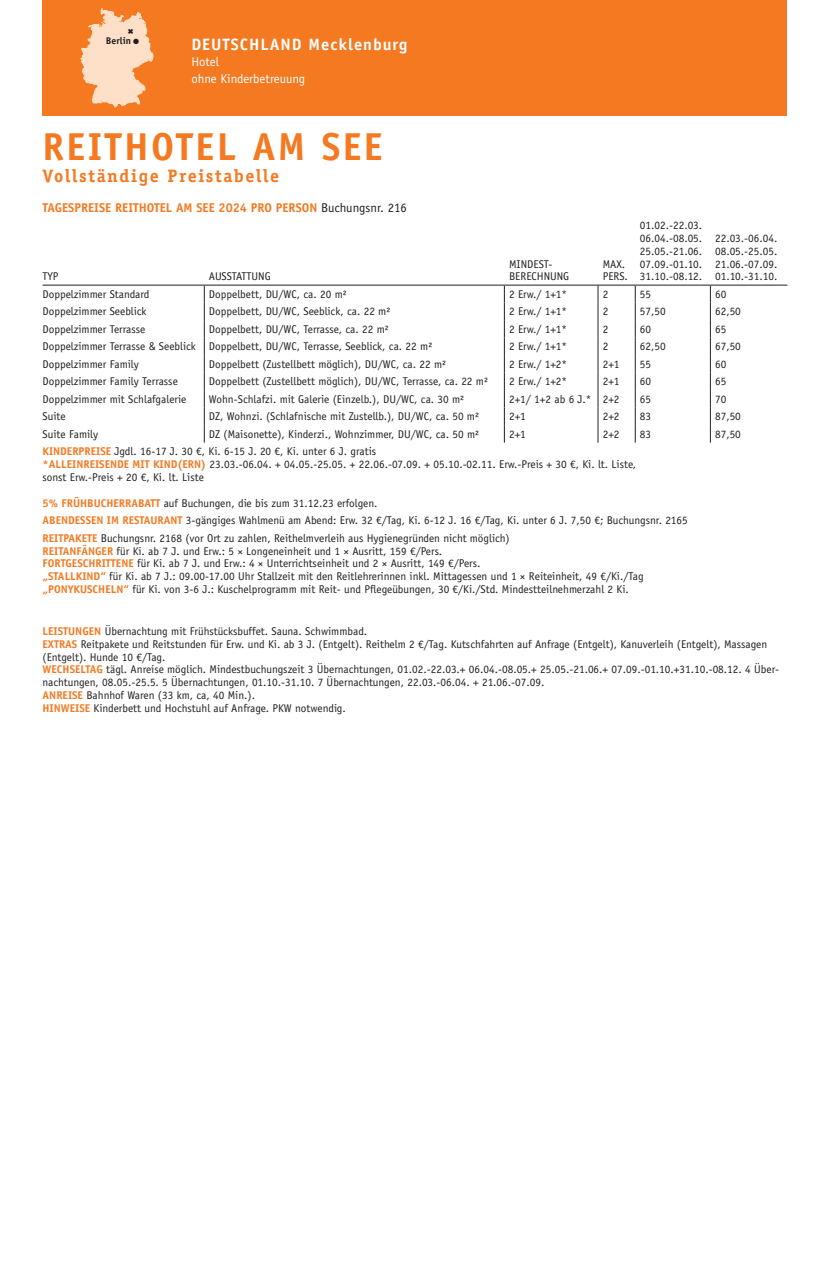
<style>
.page{position:relative;width:830px;height:1263px;background:#fff}
.page>*{position:absolute;margin:0;border:0;box-sizing:border-box;transform-origin:0 0}
.t1{font:700 39px "Officina Sans Std";letter-spacing:.06em;color:#f47921}
.Text{font:700 18px "Officina Serif Std";letter-spacing:.09em;color:#f47921}
.t2{font:700 16.5px "Officina Sans Std";letter-spacing:.06em;color:#fff}
.Preistabellen{font:700 12.75px "Officina Sans Std";color:#f47921}
.t3{font:12.75px "Officina Sans Std";color:#fff}
.Preistabellen-2{font:11.25px/12.8px "Officina Sans Std";color:#231f20}
.Leistungen{font:11.25px/12.8px "Officina Sans Std";color:#231f20}
.t4{font:700 9.75px "Officina Sans Std";color:#231f20}
.t5{font:7.5px "Zapf Dingbats Std";color:#231f20}
.s1{font-weight:400;color:#231f20}
.s2{font-weight:700;color:#f47921}
</style>
<div class="page">
<div style="left:43px;top:0;width:744px;height:116px;background:#f47921"></div>
<hr style="left:43px;top:285px;width:161px;height:1px;background:#231f20">
<hr style="left:204px;top:285px;width:300px;height:1px;background:#231f20">
<hr style="left:504px;top:285px;width:93px;height:1px;background:#231f20">
<hr style="left:597px;top:285px;width:38px;height:1px;background:#231f20">
<hr style="left:635px;top:285px;width:75px;height:1px;background:#231f20">
<hr style="left:710px;top:285px;width:77px;height:1px;background:#231f20">
<svg style="left:204px;top:285px;width:1px;height:158px"></svg>
<svg style="left:503px;top:285px;width:1px;height:158px"></svg>
<svg style="left:597px;top:285px;width:1px;height:158px"></svg>
<svg style="left:634px;top:285px;width:1px;height:158px"></svg>
<svg style="left:709px;top:285px;width:1px;height:158px"></svg>
<svg style="left:80px;top:8px;width:74px;height:100px"></svg>
<p class="t4" style="left:106px;top:34px;width:27px">Berlin</p>
<p class="t5" style="left:133px;top:37px;width:7px">●</p>
<p class="t2" style="left:191px;top:34px;width:217px">DEUTSCHLAND Mecklenburg</p>
<p class="t3" style="left:191px;top:54px;width:29px">Hotel</p>
<p class="t3" style="left:191px;top:71px;width:115px">ohne Kinderbetreuung</p>
<p class="t1" style="left:43px;top:123px;width:341px">REITHOTEL AM SEE</p>
<p class="Text" style="left:43px;top:164px;width:238px">Vollständige Preistabelle</p>
<p class="Preistabellen" style="left:43px;top:200px;width:365px">TAGESPREISE REITHOTEL AM SEE 2024 PRO PERSON <span class="s1">Buchungsnr. 216</span></p>
<p class="Preistabellen-2" style="left:43px;top:270px;width:18px">TYP</p>
<p class="Preistabellen-2" style="left:209px;top:270px;width:63px">AUSSTATTUNG</p>
<p class="Preistabellen-2" style="left:509px;top:257px;width:62px">MINDEST-<br>BERECHNUNG</p>
<p class="Preistabellen-2" style="left:602px;top:257px;width:27px">MAX.<br>PERS.</p>
<p class="Preistabellen-2" style="left:639px;top:219px;width:64px">01.02.-22.03.<br>06.04.-08.05.</p>
<p class="Preistabellen-2" style="left:639px;top:245px;width:64px;text-align:justify">25.05.-21.06.<br>07.09.-01.10.<br>31.10.-08.12.</p>
<p class="Preistabellen-2" style="left:714px;top:232px;width:64px;text-align:justify">22.03.-06.04.<br>08.05.-25.05.<br>21.06.-07.09.<br>01.10.-31.10.</p>
<p class="Preistabellen-2" style="left:43px;top:288px;width:108px">Doppelzimmer Standard</p>
<p class="Preistabellen-2" style="left:209px;top:288px;width:139px">Doppelbett, DU/WC, ca. 20 m²</p>
<p class="Preistabellen-2" style="left:509px;top:288px;width:60px">2 Erw./ 1+1*</p>
<p class="Preistabellen-2" style="left:602px;top:288px;width:7px">2</p>
<p class="Preistabellen-2" style="left:639px;top:288px;width:13px">55</p>
<p class="Preistabellen-2" style="left:714px;top:288px;width:13px">60</p>
<p class="Preistabellen-2" style="left:43px;top:305px;width:105px">Doppelzimmer Seeblick</p>
<p class="Preistabellen-2" style="left:209px;top:305px;width:183px">Doppelbett, DU/WC, Seeblick, ca. 22 m²</p>
<p class="Preistabellen-2" style="left:509px;top:305px;width:60px">2 Erw./ 1+1*</p>
<p class="Preistabellen-2" style="left:602px;top:305px;width:7px">2</p>
<p class="Preistabellen-2" style="left:639px;top:305px;width:27px">57,50</p>
<p class="Preistabellen-2" style="left:714px;top:305px;width:27px">62,50</p>
<p class="Preistabellen-2" style="left:43px;top:323px;width:104px">Doppelzimmer Terrasse</p>
<p class="Preistabellen-2" style="left:209px;top:323px;width:181px">Doppelbett, DU/WC, Terrasse, ca. 22 m²</p>
<p class="Preistabellen-2" style="left:509px;top:323px;width:60px">2 Erw./ 1+1*</p>
<p class="Preistabellen-2" style="left:602px;top:323px;width:7px">2</p>
<p class="Preistabellen-2" style="left:639px;top:323px;width:13px">60</p>
<p class="Preistabellen-2" style="left:714px;top:323px;width:13px">65</p>
<p class="Preistabellen-2" style="left:43px;top:340px;width:155px">Doppelzimmer Terrasse &amp; Seeblick</p>
<p class="Preistabellen-2" style="left:209px;top:340px;width:225px">Doppelbett, DU/WC, Terrasse, Seeblick, ca. 22 m²</p>
<p class="Preistabellen-2" style="left:509px;top:340px;width:60px">2 Erw./ 1+1*</p>
<p class="Preistabellen-2" style="left:602px;top:340px;width:7px">2</p>
<p class="Preistabellen-2" style="left:639px;top:340px;width:27px">62,50</p>
<p class="Preistabellen-2" style="left:714px;top:340px;width:27px">67,50</p>
<p class="Preistabellen-2" style="left:43px;top:358px;width:98px">Doppelzimmer Family</p>
<p class="Preistabellen-2" style="left:209px;top:358px;width:238px">Doppelbett (Zustellbett möglich), DU/WC, ca. 22 m²</p>
<p class="Preistabellen-2" style="left:509px;top:358px;width:60px">2 Erw./ 1+2*</p>
<p class="Preistabellen-2" style="left:602px;top:358px;width:18px">2+1</p>
<p class="Preistabellen-2" style="left:639px;top:358px;width:13px">55</p>
<p class="Preistabellen-2" style="left:714px;top:358px;width:13px">60</p>
<p class="Preistabellen-2" style="left:43px;top:375px;width:137px">Doppelzimmer Family Terrasse</p>
<p class="Preistabellen-2" style="left:209px;top:375px;width:280px">Doppelbett (Zustellbett möglich), DU/WC, Terrasse, ca. 22 m²</p>
<p class="Preistabellen-2" style="left:509px;top:375px;width:60px">2 Erw./ 1+2*</p>
<p class="Preistabellen-2" style="left:602px;top:375px;width:18px">2+1</p>
<p class="Preistabellen-2" style="left:639px;top:375px;width:13px">60</p>
<p class="Preistabellen-2" style="left:714px;top:375px;width:13px">65</p>
<p class="Preistabellen-2" style="left:43px;top:393px;width:145px">Doppelzimmer mit Schlafgalerie</p>
<p class="Preistabellen-2" style="left:209px;top:393px;width:257px">Wohn-Schlafzi. mit Galerie (Einzelb.), DU/WC, ca. 30 m²</p>
<p class="Preistabellen-2" style="left:509px;top:393px;width:84px">2+1/ 1+2 ab 6 J.*</p>
<p class="Preistabellen-2" style="left:602px;top:393px;width:18px">2+2</p>
<p class="Preistabellen-2" style="left:639px;top:393px;width:13px">65</p>
<p class="Preistabellen-2" style="left:714px;top:393px;width:13px">70</p>
<p class="Preistabellen-2" style="left:43px;top:410px;width:25px">Suite</p>
<p class="Preistabellen-2" style="left:209px;top:410px;width:271px">DZ, Wohnzi. (Schlafnische mit Zustellb.), DU/WC, ca. 50 m²</p>
<p class="Preistabellen-2" style="left:509px;top:410px;width:18px">2+1</p>
<p class="Preistabellen-2" style="left:602px;top:410px;width:18px">2+2</p>
<p class="Preistabellen-2" style="left:639px;top:410px;width:13px">83</p>
<p class="Preistabellen-2" style="left:714px;top:410px;width:27px">87,50</p>
<p class="Preistabellen-2" style="left:43px;top:428px;width:57px">Suite Family</p>
<p class="Preistabellen-2" style="left:209px;top:428px;width:271px">DZ (Maisonette), Kinderzi., Wohnzimmer, DU/WC, ca. 50 m²</p>
<p class="Preistabellen-2" style="left:509px;top:428px;width:18px">2+1</p>
<p class="Preistabellen-2" style="left:602px;top:428px;width:18px">2+2</p>
<p class="Preistabellen-2" style="left:639px;top:428px;width:13px">83</p>
<p class="Preistabellen-2" style="left:714px;top:428px;width:27px">87,50</p>
<p class="Preistabellen-2" style="left:43px;top:445px;width:595px"><span class="s2">KINDERPREISE</span> Jgdl. 16-17 J. 30 €, Ki. 6-15 J. 20 €, Ki. unter 6 J. gratis<br><span class="s2">*ALLEINREISENDE MIT KIND(ERN)</span> 23.03.-06.04. + 04.05.-25.05. + 22.06.-07.09. + 05.10.-02.11. Erw.-Preis + 30 €, Ki. lt. Liste, sonst Erw.-Preis + 20 €, Ki. lt. Liste</p>
<p class="Preistabellen-2" style="left:43px;top:497px;width:336px"><span class="s2">5% FRÜHBUCHERRABATT</span> auf Buchungen, die bis zum 31.12.23 erfolgen.</p>
<p class="Preistabellen-2" style="left:43px;top:514px;width:646px"><span class="s2">ABENDESSEN IM RESTAURANT</span> 3-gängiges Wahlmenü am Abend: Erw. 32 €/Tag, Ki. 6-12 J. 16 €/Tag, Ki. unter 6 J. 7,50 €; Buchungsnr. 2165</p>
<p class="Preistabellen-2" style="left:43px;top:532px;width:602px"><span class="s2">REITPAKETE</span> Buchungsnr. 2168 (vor Ort zu zahlen, Reithelmverleih aus Hygienegründen nicht möglich)<br><span class="s2">REITANFÄNGER</span> für Ki. ab 7 J. und Erw.: 5 × Longeneinheit und 1 × Ausritt, 159 €/Pers.<br><span class="s2">FORTGESCHRITTENE</span> für Ki. ab 7 J. und Erw.: 4 × Unterrichtseinheit und 2 × Ausritt, 149 €/Pers.<br><span class="s2">„STALLKIND“</span> für Ki. ab 7 J.: 09.00-17.00 Uhr Stallzeit mit den Reitlehrerinnen inkl. Mittagessen und 1 × Reiteinheit, 49 €/Ki./Tag <span class="s2">„PONYKUSCHELN“</span> für Ki. von 3-6 J.: Kuschelprogramm mit Reit- und Pflegeübungen, 30 €/Ki./Std. Mindestteilnehmerzahl 2 Ki.</p>
<p class="Leistungen" style="left:43px;top:625px;width:326px"><span class="s2">LEISTUNGEN</span> Übernachtung mit Frühstücksbuffet. Sauna. Schwimmbad.</p>
<p class="Leistungen" style="left:43px;top:638px;width:725px"><span class="s2">EXTRAS</span> Reitpakete und Reitstunden für Erw. und Ki. ab 3 J. (Entgelt). Reithelm 2 €/Tag. Kutschfahrten auf Anfrage (Entgelt), Kanuverleih (Entgelt), Massagen (Entgelt). Hunde 10 €/Tag.</p>
<p class="Leistungen" style="left:43px;top:663px;width:737px"><span class="s2">WECHSELTAG</span> tägl. Anreise möglich. Mindestbuchungszeit 3 Übernachtungen, 01.02.-22.03.+ 06.04.-08.05.+ 25.05.-21.06.+ 07.09.-01.10.+31.10.-08.12. 4 Über&shy;nachtungen, 08.05.-25.5. 5 Übernachtungen, 01.10.-31.10. 7 Übernachtungen, 22.03.-06.04. + 21.06.-07.09.</p>
<p class="Leistungen" style="left:43px;top:689px;width:214px"><span class="s2">ANREISE</span> Bahnhof Waren (33 km, ca, 40 Min.).</p>
<p class="Leistungen" style="left:43px;top:701px;width:305px"><span class="s2">HINWEISE</span> Kinderbett und Hochstuhl auf Anfrage. PKW notwendig.</p>
</div>
